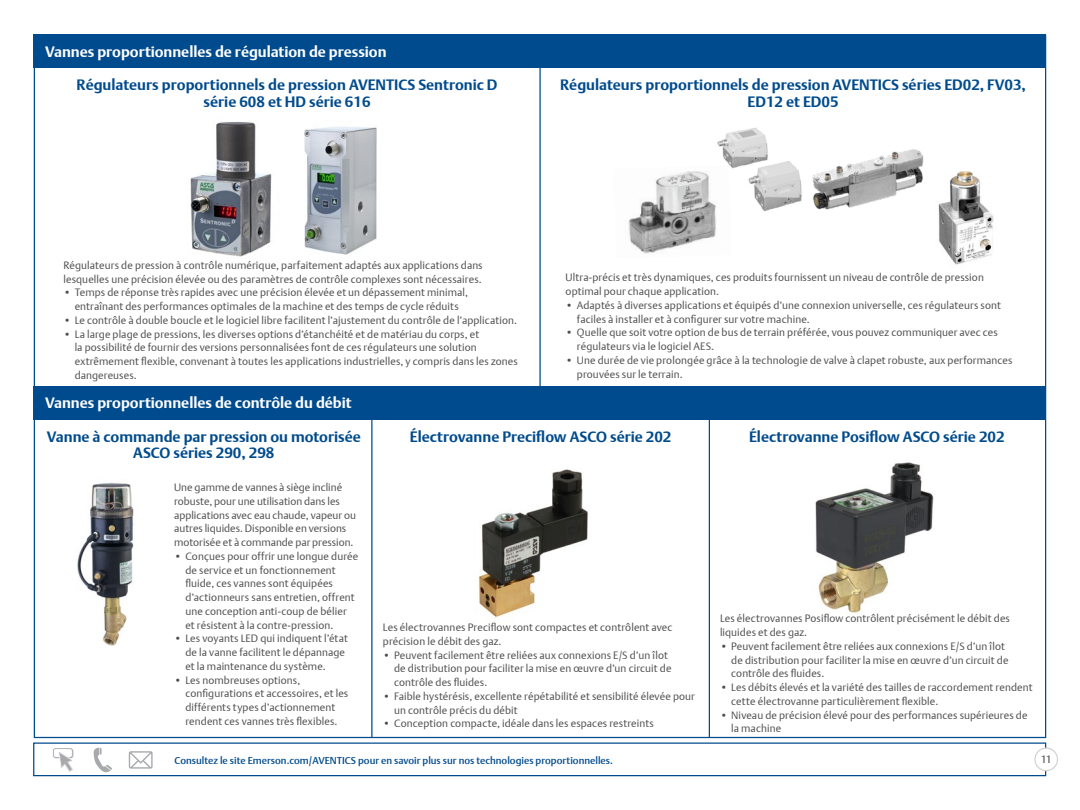
<style>
.page{position:relative;width:1080px;height:810px;background:#fff}
.page>*{position:absolute;margin:0;border:0;box-sizing:border-box;transform-origin:0 0}
.t1{font:700 15px/16.2px "DTL Argo T";color:#004b8d;text-align:center}
.t2{font:700 15px "DTL Argo T";letter-spacing:-.005em;color:#fff}
.SMALLEST{font:300 10.62px/13.8px "DTL Argo T";letter-spacing:.01em;color:#4d4d4f}
.SMALLEST-2{font:10.62px "DTL Argo T";color:#4d4d4f}
.t3{font:500 10px "DTL Argo T";color:#004b8d}
</style>
<div class="page">
<svg style="left:94px;top:748px;width:18px;height:24px"></svg>
<svg style="left:129px;top:751px;width:24px;height:18px"></svg>
<svg style="left:53px;top:748px;width:21px;height:24px"></svg>
<img style="left:77px;top:483px;width:57px;height:162px">
<img style="left:478px;top:469px;width:110px;height:149px">
<img style="left:815px;top:462px;width:119px;height:151px">
<div style="left:33px;top:742px;width:1013px;height:34px;border:1px solid #004b8d"></div>
<div style="left:34px;top:34px;width:1012px;height:34px;background:#004b8d"></div>
<hr style="left:539px;top:63px;width:2px;height:323px;background:#004b8d">
<img style="left:938px;top:171px;width:56px;height:94px">
<img style="left:717px;top:127px;width:85px;height:85px">
<img style="left:812px;top:149px;width:112px;height:61px">
<div style="left:34px;top:386px;width:1012px;height:34px;background:#004b8d"></div>
<hr style="left:371px;top:414px;width:1px;height:324px;background:#004b8d">
<hr style="left:709px;top:414px;width:1px;height:324px;background:#004b8d">
<img style="left:190px;top:121px;width:82px;height:136px">
<img style="left:304px;top:126px;width:73px;height:129px">
<img style="left:628px;top:165px;width:104px;height:89px">
<div style="left:1035px;top:748px;width:23px;height:23px;background:#fff;border-radius:50%"></div>
<div style="left:1034px;top:747px;width:24px;height:24px;border:1px solid #d1d3d4;border-radius:50%"></div>
<p class="t2" style="left:45px;top:43px;width:343px">Vannes proportionnelles de régulation de pression</p>
<p class="t1" style="left:77px;top:77px;width:422px">Régulateurs proportionnels de pression AVENTICS Sentronic D série 608 et HD série 616</p>
<p class="t1" style="left:560px;top:77px;width:467px">Régulateurs proportionnels de pression AVENTICS séries ED02, FV03,<br>ED12 et ED05</p>
<p class="SMALLEST" style="left:63px;top:258px;width:421px">Régulateurs de pression à contrôle numérique, parfaitement adaptés aux applications dans lesquelles une précision élevée ou des paramètres de contrôle complexes sont nécessaires.</p>
<p class="SMALLEST" style="left:63px;top:286px;width:406px;text-align:center">• Temps de réponse très rapides avec une précision élevée et un dépassement minimal, entraînant des performances optimales de la machine et des temps de cycle réduits</p>
<p class="SMALLEST" style="left:63px;top:313px;width:455px">• Le contrôle à double boucle et le logiciel libre facilitent l’ajustement du contrôle de l’application.</p>
<p class="SMALLEST" style="left:75px;top:327px;width:445px;text-indent:-11px">• La large plage de pressions, les diverses options d’étanchéité et de matériau du corps, et<br>la possibilité de fournir des versions personnalisées font de ces régulateurs une solution extrêmement flexible, convenant à toutes les applications industrielles, y compris dans les zones dangereuses.</p>
<p class="t2" style="left:45px;top:394px;width:308px">Vannes proportionnelles de contrôle du débit</p>
<p class="SMALLEST" style="left:566px;top:271px;width:420px">Ultra-précis et très dynamiques, ces produits fournissent un niveau de contrôle de pression optimal pour chaque application.</p>
<p class="SMALLEST" style="left:577px;top:298px;width:426px;text-indent:-11px">• Adaptés à diverses applications et équipés d’une connexion universelle, ces régulateurs sont faciles à installer et à configurer sur votre machine.</p>
<p class="SMALLEST" style="left:577px;top:326px;width:422px;text-indent:-11px">• Quelle que soit votre option de bus de terrain préférée, vous pouvez communiquer avec ces régulateurs via le logiciel AES.</p>
<p class="SMALLEST" style="left:577px;top:353px;width:437px;text-indent:-11px">• Une durée de vie prolongée grâce à la technologie de valve à clapet robuste, aux performances prouvées sur le terrain.</p>
<p class="t1" style="left:47px;top:428px;width:316px">Vanne à commande par pression ou motorisée<br>ASCO séries 290, 298</p>
<p class="t1" style="left:410px;top:428px;width:263px">Électrovanne Preciflow ASCO série 202</p>
<p class="SMALLEST" style="left:174px;top:480px;width:183px">Une gamme de vannes à siège incliné robuste, pour une utilisation dans les applications avec eau chaude, vapeur ou autres liquides. Disponible en versions motorisée et à commande par pression.</p>
<p class="SMALLEST" style="left:185px;top:549px;width:175px;text-indent:-11px">• Conçues pour offrir une longue durée de service et un fonctionnement fluide, ces vannes sont équipées d’actionneurs sans entretien, offrent une conception anti-coup de bélier et résistent à la contre-pression.</p>
<p class="SMALLEST" style="left:185px;top:632px;width:164px;text-indent:-11px">• Les voyants LED qui indiquent l’état de la vanne facilitent le dépannage et la maintenance du système.</p>
<p class="SMALLEST" style="left:185px;top:673px;width:164px;text-indent:-11px">• Les nombreuses options, configurations et accessoires, et les différents types d’actionnement rendent ces vannes très flexibles.</p>
<p class="SMALLEST" style="left:383px;top:620px;width:291px">Les électrovannes Preciflow sont compactes et contrôlent avec précision le débit des gaz.</p>
<p class="SMALLEST" style="left:394px;top:648px;width:279px;text-indent:-11px">• Peuvent facilement être reliées aux connexions E/S d’un îlot de distribution pour faciliter la mise en œuvre d’un circuit de contrôle des fluides.</p>
<p class="SMALLEST" style="left:394px;top:689px;width:302px;text-indent:-11px">• Faible hystérésis, excellente répétabilité et sensibilité élevée pour un contrôle précis du débit</p>
<p class="SMALLEST" style="left:383px;top:717px;width:273px">• Conception compacte, idéale dans les espaces restreints</p>
<p class="t3" style="left:174px;top:754px;width:440px">Consultez le site Emerson.com/AVENTICS pour en savoir plus sur nos technologies proportionnelles.</p>
<p class="t1" style="left:749px;top:428px;width:257px">Électrovanne Posiflow ASCO série 202</p>
<p class="SMALLEST" style="left:720px;top:612px;width:292px">Les électrovannes Posiflow contrôlent précisément le débit des liquides et des gaz.</p>
<p class="SMALLEST" style="left:731px;top:639px;width:279px;text-indent:-11px">• Peuvent facilement être reliées aux connexions E/S d’un îlot de distribution pour faciliter la mise en œuvre d’un circuit de contrôle des fluides.</p>
<p class="SMALLEST" style="left:731px;top:680px;width:303px;text-indent:-11px">• Les débits élevés et la variété des tailles de raccordement rendent cette électrovanne particulièrement flexible.</p>
<p class="SMALLEST" style="left:731px;top:708px;width:298px;text-indent:-11px">• Niveau de précision élevé pour des performances supérieures de la machine</p>
<p class="SMALLEST-2" style="left:1041px;top:753px;width:12px">11</p>
</div>
